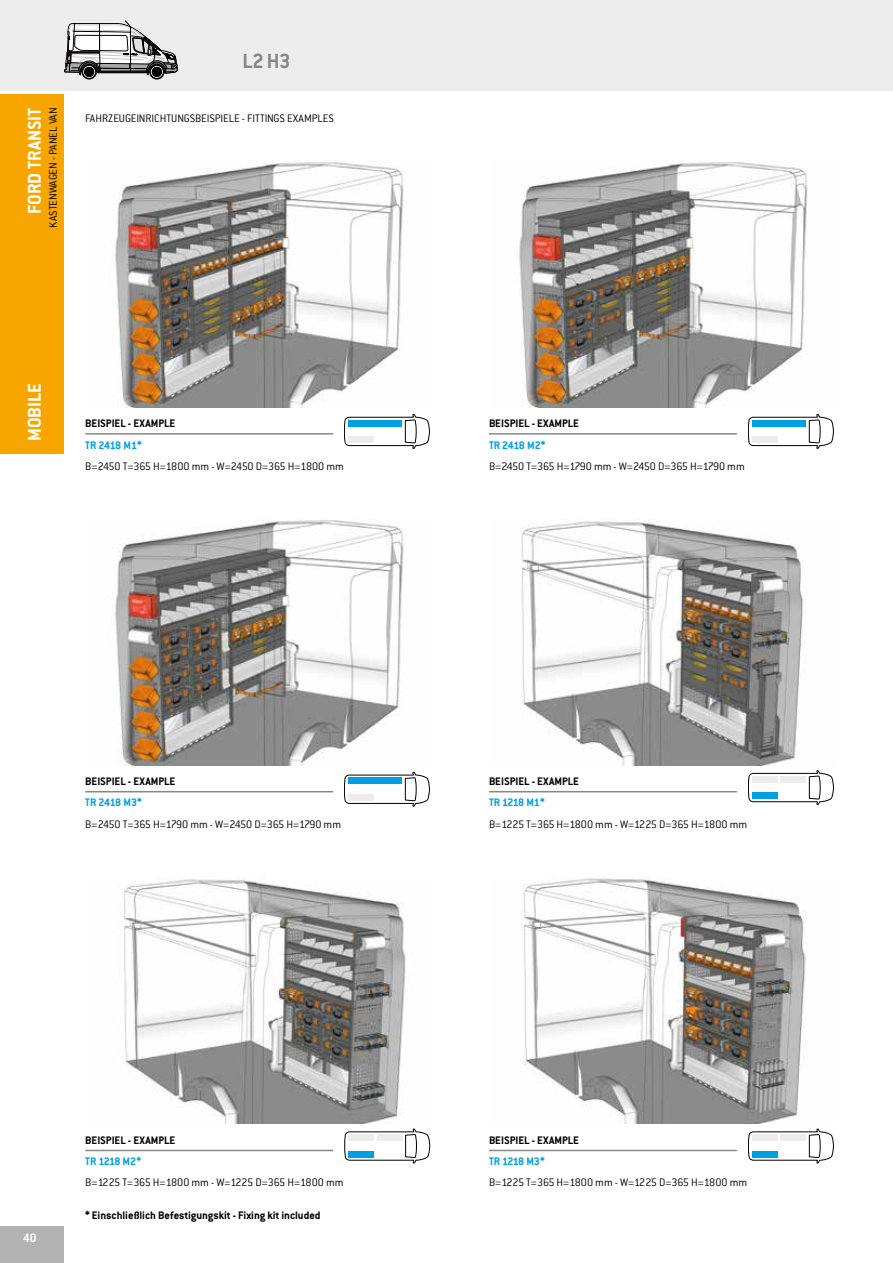
<style>
.page{position:relative;width:893px;height:1263px;background:#fff}
.page>*{position:absolute;margin:0;border:0;box-sizing:border-box;transform-origin:0 0}
.t1{font:700 22.5px "Conduit ITC Pro";color:#878787}
.t2{font:700 20.25px "Conduit ITC Pro";color:#fff}
.t3{font:700 13.5px "Conduit ITC Pro";color:#fff}
.t4{font:300 12px "Conduit ITC Pro";letter-spacing:-.015em;color:#000}
.t5{font:700 12px "Conduit ITC Pro";color:#000}
.t6{font:300 12px "Conduit ITC Pro";letter-spacing:-.05em;color:#000}
.t7{font:700 12px "Conduit ITC Pro";letter-spacing:-.04em;color:#009fe3}
</style>
<div class="page">
<div style="left:0;top:0;width:893px;height:90px;background:#ededed"></div>
<div style="left:0;top:1226px;width:64px;height:37px;background:#b3b2b2"></div>
<div style="left:0;top:95px;width:64px;height:359px;background:#f7a600"></div>
<svg style="left:344px;top:414px;width:86px;height:35px"></svg>
<div style="left:348px;top:420px;width:54px;height:6px;background:#009fe3"></div>
<div style="left:348px;top:437px;width:26px;height:6px;background:#ededed"></div>
<svg style="left:344px;top:772px;width:86px;height:34px"></svg>
<div style="left:348px;top:778px;width:54px;height:6px;background:#009fe3"></div>
<div style="left:348px;top:794px;width:26px;height:7px;background:#ededed"></div>
<svg style="left:748px;top:414px;width:86px;height:35px"></svg>
<div style="left:752px;top:420px;width:54px;height:6px;background:#009fe3"></div>
<div style="left:752px;top:437px;width:26px;height:6px;background:#ededed"></div>
<svg style="left:748px;top:1129px;width:86px;height:34px"></svg>
<div style="left:780px;top:1134px;width:26px;height:7px;background:#ededed"></div>
<div style="left:752px;top:1134px;width:26px;height:7px;background:#ededed"></div>
<div style="left:752px;top:1151px;width:26px;height:6px;background:#009fe3"></div>
<svg style="left:344px;top:1129px;width:86px;height:34px"></svg>
<div style="left:377px;top:1134px;width:25px;height:7px;background:#ededed"></div>
<div style="left:349px;top:1134px;width:25px;height:7px;background:#ededed"></div>
<div style="left:349px;top:1151px;width:25px;height:6px;background:#009fe3"></div>
<svg style="left:748px;top:770px;width:86px;height:35px"></svg>
<div style="left:780px;top:776px;width:26px;height:6px;background:#ededed"></div>
<div style="left:752px;top:776px;width:26px;height:6px;background:#ededed"></div>
<div style="left:752px;top:793px;width:26px;height:6px;background:#009fe3"></div>
<img style="left:124px;top:879px;width:282px;height:245px">
<img style="left:115px;top:520px;width:289px;height:246px">
<img style="left:115px;top:162px;width:289px;height:245px">
<img style="left:522px;top:877px;width:284px;height:247px">
<img style="left:521px;top:520px;width:285px;height:246px">
<img style="left:519px;top:162px;width:289px;height:245px">
<svg style="left:64px;top:21px;width:114px;height:59px"></svg>
<hr style="left:489px;top:433px;width:248px;height:2px;background:#878787">
<hr style="left:489px;top:791px;width:248px;height:1px;background:#878787">
<hr style="left:489px;top:1150px;width:248px;height:1px;background:#878787">
<hr style="left:85px;top:433px;width:248px;height:2px;background:#878787">
<hr style="left:85px;top:791px;width:248px;height:1px;background:#878787">
<hr style="left:85px;top:1150px;width:248px;height:1px;background:#878787">
<h1 class="t1" style="left:243px;top:48px;width:50px">L2 H3</h1>
<h2 class="t2" style="left:23px;top:214px;width:108px;rotate:-90deg">FORD TRANSIT</h2>
<p class="t4" style="left:47px;top:228px;width:122px;rotate:-90deg">KASTENWAGEN - PANEL VAN</p>
<p class="t4" style="left:85px;top:112px;width:251px">FAHRZEUGEINRICHTUNGSBEISPIELE - FITTINGS EXAMPLES</p>
<h2 class="t2" style="left:23px;top:441px;width:59px;rotate:-90deg">MOBILE</h2>
<p class="t5" style="left:85px;top:417px;width:91px">BEISPIEL - EXAMPLE</p>
<p class="t7" style="left:85px;top:438px;width:58px">TR 2418 M1*</p>
<p class="t4" style="left:85px;top:460px;width:260px">B=2450 T=365 H=1800 mm - W=2450 D=365 H=1800 mm</p>
<p class="t5" style="left:85px;top:774px;width:91px">BEISPIEL - EXAMPLE</p>
<p class="t7" style="left:85px;top:796px;width:58px">TR 2418 M3*</p>
<p class="t6" style="left:85px;top:817px;width:257px">B=2450 T=365 H=1790 mm - W=2450 D=365 H=1790 mm</p>
<p class="t3" style="left:23px;top:1229px;width:15px">40</p>
<p class="t5" style="left:85px;top:1133px;width:91px">BEISPIEL - EXAMPLE</p>
<p class="t7" style="left:85px;top:1154px;width:57px">TR 1218 M2*</p>
<p class="t4" style="left:85px;top:1176px;width:260px">B=1225 T=365 H=1800 mm - W=1225 D=365 H=1800 mm</p>
<p class="t5" style="left:85px;top:1209px;width:237px">* Einschließlich Befestigungskit - Fixing kit included</p>
<p class="t5" style="left:489px;top:417px;width:91px">BEISPIEL - EXAMPLE</p>
<p class="t7" style="left:489px;top:438px;width:58px">TR 2418 M2*</p>
<p class="t6" style="left:489px;top:460px;width:257px">B=2450 T=365 H=1790 mm - W=2450 D=365 H=1790 mm</p>
<p class="t5" style="left:489px;top:774px;width:91px">BEISPIEL - EXAMPLE</p>
<p class="t7" style="left:489px;top:796px;width:57px">TR 1218 M1*</p>
<p class="t4" style="left:489px;top:817px;width:260px">B=1225 T=365 H=1800 mm - W=1225 D=365 H=1800 mm</p>
<p class="t5" style="left:489px;top:1133px;width:91px">BEISPIEL - EXAMPLE</p>
<p class="t7" style="left:489px;top:1154px;width:57px">TR 1218 M3*</p>
<p class="t4" style="left:489px;top:1176px;width:260px">B=1225 T=365 H=1800 mm - W=1225 D=365 H=1800 mm</p>
</div>
